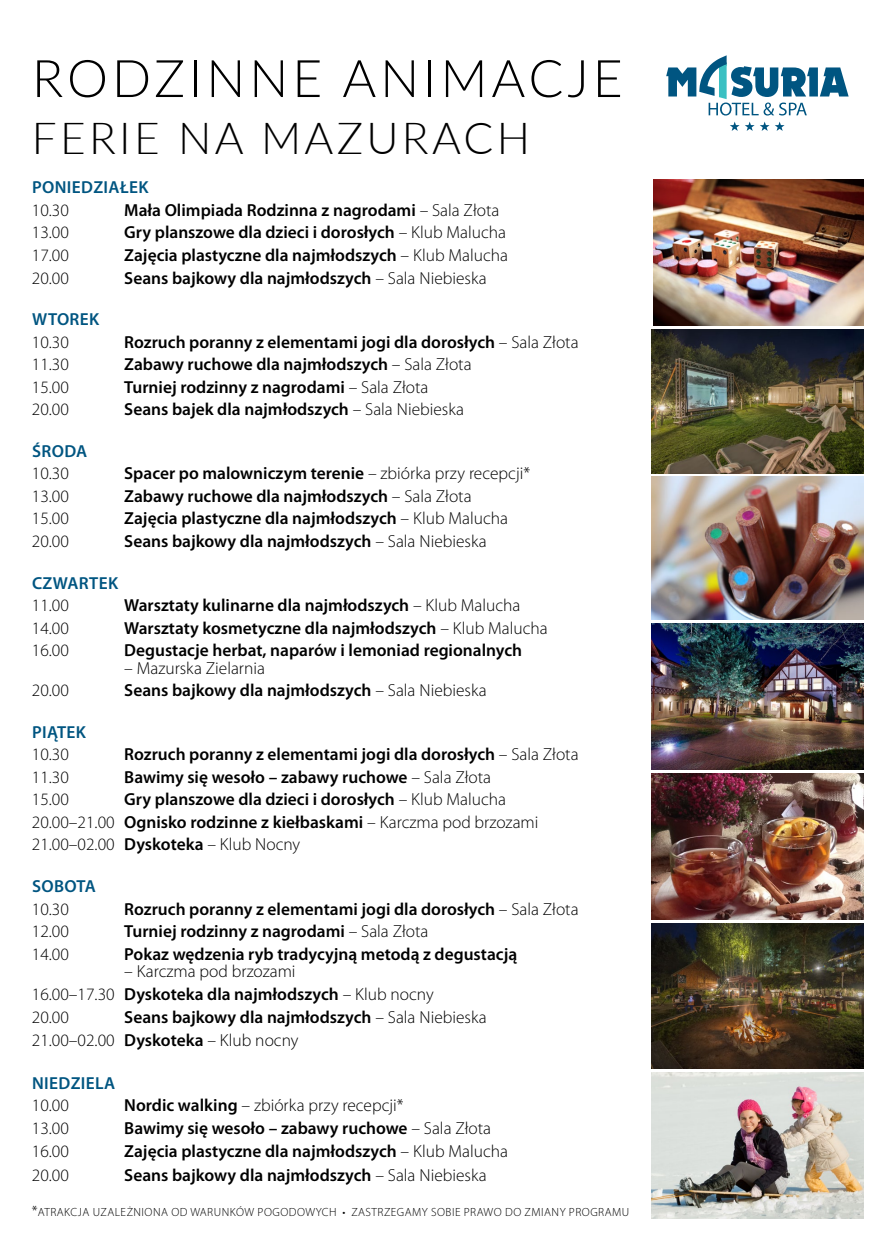
<style>
.page{position:relative;width:886px;height:1241px;background:#fff}
.page>*{position:absolute;margin:0;border:0;box-sizing:border-box;transform-origin:0 0}
.t1{font:300 51.75px "Lato";letter-spacing:.075em;color:#000}
.t2{font:300 44.19px "Lato";letter-spacing:.075em;color:#000}
.t3{font:600 17.44px/22.6px "Myriad Pro";color:#000}
.t4{font:300 17.44px/23.1px "Myriad Pro";color:#000}
.t5{font:600 17.44px/22.6px "Myriad Pro";letter-spacing:.02em;color:#005581}
.t6{font:300 11.88px "Myriad Pro";letter-spacing:.04em;color:#000}
.s1{font-weight:300}
.s2{font-weight:600}
.s3{font-weight:300;color:#000}
.s4{color:#000}
.s5{font-size:15px}
</style>
<div class="page">
<svg style="left:730px;top:122px;width:9px;height:9px"></svg>
<svg style="left:745px;top:122px;width:9px;height:9px"></svg>
<svg style="left:760px;top:122px;width:9px;height:9px"></svg>
<svg style="left:775px;top:122px;width:9px;height:9px"></svg>
<svg style="left:666px;top:55px;width:182px;height:60px"></svg>
<img style="left:651px;top:1072px;width:212px;height:146px">
<img style="left:651px;top:476px;width:212px;height:143px">
<img style="left:651px;top:773px;width:212px;height:145px">
<img style="left:651px;top:623px;width:212px;height:146px">
<img style="left:651px;top:923px;width:212px;height:145px">
<img style="left:652px;top:329px;width:211px;height:144px">
<img style="left:653px;top:179px;width:210px;height:146px">
<h1 class="t1" style="left:32px;top:42px;width:592px">RODZINNE ANIMACJE</h1>
<h2 class="t2" style="left:32px;top:107px;width:500px">FERIE NA MAZURACH</h2>
<p class="t5" style="left:32px;top:176px;width:118px">Poniedziałek</p>
<p class="t4" style="left:32px;top:198px;width:39px">10.30</p>
<p class="t3" style="left:124px;top:198px;width:376px">Mała Olimpiada Rodzinna z nagrodami <span class="s1">– Sala Złota</span></p>
<p class="t4" style="left:32px;top:221px;width:39px">13.00</p>
<p class="t3" style="left:124px;top:221px;width:383px">Gry planszowe dla dzieci i dorosłych <span class="s1">– Klub Malucha</span></p>
<p class="t4" style="left:32px;top:243px;width:39px">17.00</p>
<p class="t3" style="left:124px;top:243px;width:385px">Zajęcia plastyczne dla najmłodszych <span class="s1">– Klub Malucha</span></p>
<p class="t4" style="left:32px;top:266px;width:39px">20.00</p>
<p class="t3" style="left:124px;top:266px;width:364px">Seans bajkowy dla najmłodszych <span class="s1">– Sala Niebieska</span></p>
<p class="t5" style="left:32px;top:307px;width:69px">Wtorek</p>
<p class="t4" style="left:32px;top:330px;width:39px">10.30</p>
<p class="t3" style="left:124px;top:330px;width:456px">Rozruch poranny z elementami jogi dla dorosłych <span class="s1">– Sala Złota</span></p>
<p class="t4" style="left:32px;top:352px;width:39px">11.30</p>
<p class="t3" style="left:124px;top:352px;width:349px">Zabawy ruchowe dla najmłodszych <span class="s1">– Sala Złota</span></p>
<p class="t4" style="left:32px;top:375px;width:39px">15.00</p>
<p class="t3" style="left:124px;top:375px;width:306px">Turniej rodzinny z nagrodami <span class="s1">– Sala Złota</span></p>
<p class="t4" style="left:32px;top:397px;width:39px">20.00</p>
<p class="t3" style="left:124px;top:397px;width:341px">Seans bajek dla najmłodszych <span class="s1">– Sala Niebieska</span></p>
<p class="t5" style="left:32px;top:439px;width:57px">Środa</p>
<p class="t4" style="left:32px;top:461px;width:39px">10.30</p>
<p class="t3" style="left:124px;top:461px;width:407px">Spacer po malowniczym terenie <span class="s1">– zbiórka przy recepcji*</span></p>
<p class="t4" style="left:32px;top:484px;width:39px">13.00</p>
<p class="t3" style="left:124px;top:484px;width:349px">Zabawy ruchowe dla najmłodszych <span class="s1">– Sala Złota</span></p>
<p class="t4" style="left:32px;top:507px;width:39px">15.00</p>
<p class="t3" style="left:124px;top:507px;width:385px">Zajęcia plastyczne dla najmłodszych <span class="s1">– Klub Malucha</span></p>
<p class="t4" style="left:32px;top:529px;width:39px">20.00</p>
<p class="t3" style="left:124px;top:529px;width:364px">Seans bajkowy dla najmłodszych <span class="s1">– Sala Niebieska</span></p>
<p class="t5" style="left:32px;top:571px;width:88px">Czwartek</p>
<p class="t4" style="left:32px;top:593px;width:39px">11.00</p>
<p class="t3" style="left:124px;top:593px;width:398px">Warsztaty kulinarne dla najmłodszych <span class="s1">– Klub Malucha</span></p>
<p class="t4" style="left:32px;top:616px;width:39px">14.00</p>
<p class="t3" style="left:124px;top:616px;width:425px">Warsztaty kosmetyczne dla najmłodszych <span class="s1">– Klub Malucha</span></p>
<p class="t4" style="left:32px;top:638px;width:39px">16.00</p>
<p class="t3" style="left:124px;top:638px;width:399px">Degustacje herbat, naparów i lemoniad regionalnych</p>
<p class="t4" style="left:124px;top:656px;width:142px">– Mazurska Zielarnia</p>
<p class="t4" style="left:32px;top:678px;width:39px">20.00</p>
<p class="t3" style="left:124px;top:678px;width:364px">Seans bajkowy dla najmłodszych <span class="s1">– Sala Niebieska</span></p>
<p class="t5" style="left:32px;top:720px;width:56px">Piątek</p>
<p class="t4" style="left:32px;top:742px;width:39px">10.30</p>
<p class="t3" style="left:124px;top:742px;width:456px">Rozruch poranny z elementami jogi dla dorosłych <span class="s1">– Sala Złota</span></p>
<p class="t4" style="left:32px;top:765px;width:39px">11.30</p>
<p class="t3" style="left:124px;top:765px;width:368px">Bawimy się wesoło – zabawy ruchowe <span class="s1">– Sala Złota</span></p>
<p class="t4" style="left:32px;top:787px;width:39px">15.00</p>
<p class="t3" style="left:32px;top:787px;width:508px;text-indent:92px">Gry planszowe dla dzieci i dorosłych <span class="s1">– Klub Malucha<br>20.00–21.00</span> Ognisko rodzinne z kiełbaskami <span class="s1">– Karczma pod brzozami<br>21.00–02.00</span> Dyskoteka <span class="s1">– Klub Nocny</span></p>
<p class="t5" style="left:32px;top:874px;width:65px">Sobota</p>
<p class="t4" style="left:32px;top:896px;width:39px">10.30</p>
<p class="t3" style="left:124px;top:896px;width:456px">Rozruch poranny z elementami jogi dla dorosłych <span class="s1">– Sala Złota</span></p>
<p class="t4" style="left:32px;top:919px;width:39px">12.00</p>
<p class="t3" style="left:124px;top:919px;width:306px">Turniej rodzinny z nagrodami <span class="s1">– Sala Złota</span></p>
<p class="t4" style="left:32px;top:941px;width:39px">14.00</p>
<p class="t3" style="left:124px;top:941px;width:394px">Pokaz wędzenia ryb tradycyjną metodą z degustacją</p>
<p class="t4" style="left:32px;top:959px;width:403px;text-indent:92px">– Karczma pod brzozami<br>16.00–17.30 <span class="s2">Dyskoteka dla najmłodszych</span> – Klub nocny<br>20.00</p>
<p class="t3" style="left:32px;top:1005px;width:456px;line-height:23.1px;text-indent:92px">Seans bajkowy dla najmłodszych <span class="s1">– Sala Niebieska<br>21.00–02.00</span> Dyskoteka <span class="s1">– Klub nocny</span></p>
<p class="t5" style="left:32px;top:1070px;width:85px">Niedziela<br><span class="s3">10.00</span> <span class="s4">N</span></p>
<p class="t4" style="left:136px;top:1093px;width:269px"><span class="s2">ordic walking</span> – zbiórka przy recepcji*</p>
<p class="t4" style="left:32px;top:1116px;width:39px">13.00</p>
<p class="t3" style="left:124px;top:1116px;width:368px">Bawimy się wesoło – zabawy ruchowe <span class="s1">– Sala Złota</span></p>
<p class="t4" style="left:32px;top:1139px;width:39px">16.00</p>
<p class="t3" style="left:124px;top:1139px;width:385px">Zajęcia plastyczne dla najmłodszych <span class="s1">– Klub Malucha</span></p>
<p class="t4" style="left:32px;top:1162px;width:39px">20.00</p>
<p class="t3" style="left:124px;top:1162px;width:364px">Seans bajkowy dla najmłodszych <span class="s1">– Sala Niebieska</span></p>
<p class="t6" style="left:32px;top:1204px;width:599px"><span class="s5">*</span>atrakcja uzależniona od warunków pogodowych • zastrzegamy sobie prawo do zmiany programu</p>
</div>
